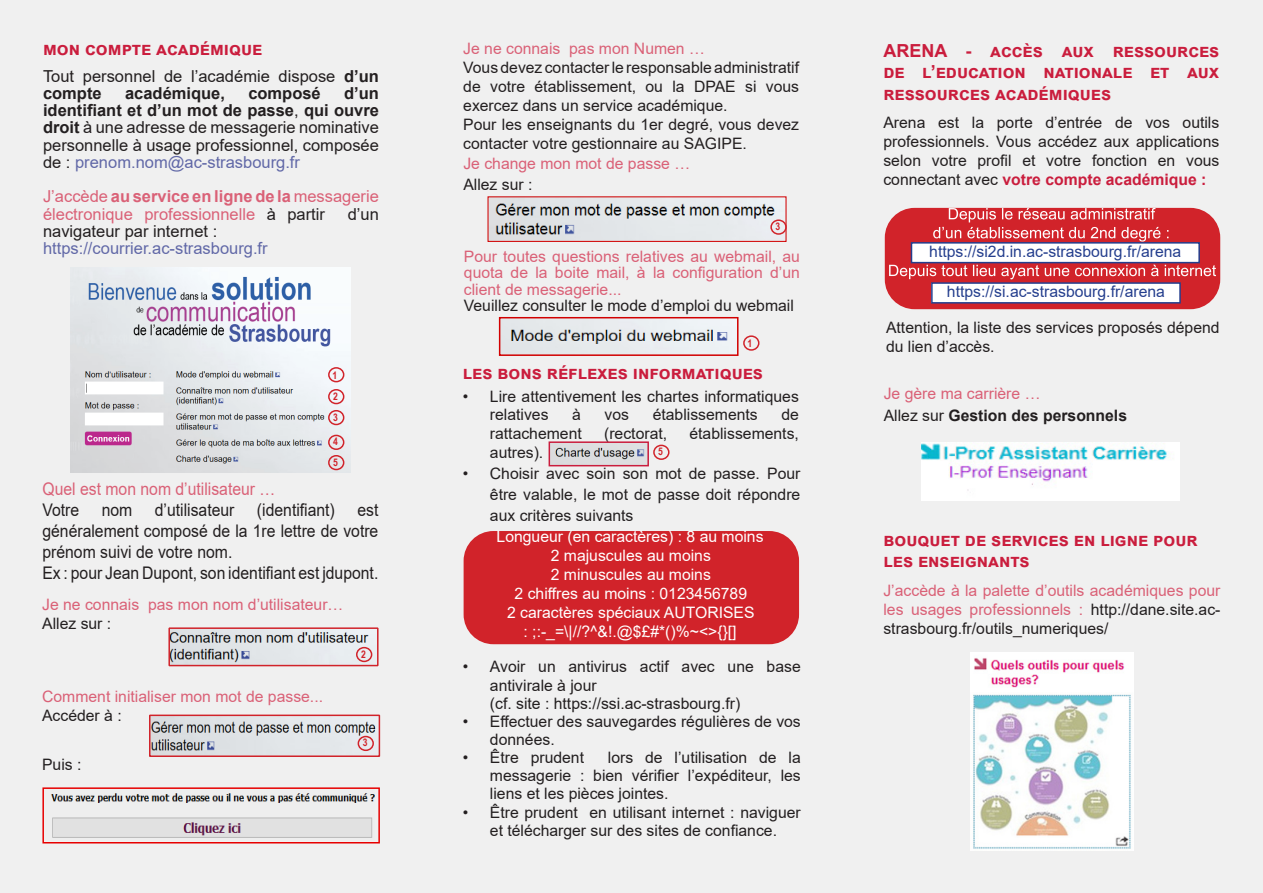
<style>
.page{position:relative;width:1263px;height:893px;background:#f0f0f0}
.page>*{position:absolute;margin:0;border:0;box-sizing:border-box;transform-origin:0 0}
.t1{font:700 18px/21.6px "Arial";color:#ca1d3d}
.t2{font:17.4px/20.9px "Arial";color:#231f20;text-align:justify;scale:.91 1}
.t3{font:17.4px "Arial";color:#da6177;scale:.91 1}
.t4{font:16.5px/17.2px "Arial";color:#231f20}
.t5{font:16.5px/17.2px "Arial";color:#da6177}
.t6{font:16.5px "Arial";color:#6168a7}
.t7{font:700 16.5px "Arial";color:#231f20}
.t8{font:15.75px/18.9px "Arial";color:#231f20}
.t9{font:15.75px/18.9px "Arial";color:#da6177;text-align:justify}
.t10{font:15.75px/18.9px "Arial";color:#fff;text-align:center}
.t11{font:15.75px "Arial";color:#253f8e}
.t12{font:700 15.75px "Arial";color:#231f20}
.t13{font:700 10.5px "Arial Narrow";color:#d1232a}
.s1{font-weight:700}
.s2{color:#6168a7}
.s3{color:#231f20}
.s4{font-weight:700;color:#ca1d3d}
.s5{font-weight:400}
</style>
<div class="page">
<img style="left:970px;top:653px;width:163px;height:198px">
<img style="left:70px;top:268px;width:280px;height:205px">
<div style="left:328px;top:367px;width:16px;height:15px;border:2px solid #d1232a;border-radius:50%"></div>
<div style="left:328px;top:435px;width:16px;height:15px;border:2px solid #d1232a;border-radius:50%"></div>
<div style="left:328px;top:389px;width:16px;height:15px;border:2px solid #d1232a;border-radius:50%"></div>
<div style="left:328px;top:410px;width:16px;height:15px;border:2px solid #d1232a;border-radius:50%"></div>
<div style="left:328px;top:455px;width:16px;height:15px;border:2px solid #d1232a;border-radius:50%"></div>
<img style="left:489px;top:198px;width:295px;height:42px">
<div style="left:487px;top:196px;width:299px;height:46px;border:1px solid #d20000"></div>
<div style="left:770px;top:219px;width:17px;height:16px;border:2px solid #d1232a;border-radius:50%"></div>
<img style="left:502px;top:320px;width:226px;height:33px">
<div style="left:499px;top:317px;width:239px;height:39px;border:2px solid #d20000"></div>
<div style="left:743px;top:335px;width:16px;height:16px;border:2px solid #d1232a;border-radius:50%"></div>
<img style="left:552px;top:444px;width:94px;height:19px">
<div style="left:549px;top:441px;width:100px;height:25px;border:2px solid #ca1d3d"></div>
<div style="left:653px;top:445px;width:16px;height:15px;border:2px solid #d1232a;border-radius:50%"></div>
<div style="left:464px;top:531px;width:335px;height:113px;background:#d1232a;border-radius:30px"></div>
<img style="left:50px;top:793px;width:325px;height:45px">
<div style="left:42px;top:787px;width:338px;height:56px;border:2px solid #e70000"></div>
<img style="left:922px;top:443px;width:257px;height:57px">
<div style="left:885px;top:208px;width:335px;height:101px;background:#d1232a;border-radius:30px"></div>
<div style="left:911px;top:243px;width:288px;height:20px;background:#fff"></div>
<div style="left:911px;top:242px;width:289px;height:21px;border:2px solid #253f8e"></div>
<div style="left:932px;top:283px;width:248px;height:20px;background:#fff"></div>
<div style="left:931px;top:282px;width:250px;height:22px;border:2px solid #253f8e"></div>
<img style="left:171px;top:630px;width:202px;height:33px">
<div style="left:168px;top:627px;width:211px;height:39px;border:2px solid #d1232a"></div>
<div style="left:356px;top:647px;width:16px;height:15px;border:2px solid #d1232a;border-radius:50%"></div>
<img style="left:152px;top:718px;width:224px;height:36px">
<div style="left:149px;top:715px;width:231px;height:42px;border:2px solid #d1232a"></div>
<div style="left:358px;top:736px;width:16px;height:15px;border:2px solid #d1232a;border-radius:50%"></div>
<p class="t1" style="left:43px;top:38px;width:221px">mon compte académique</p>
<p class="t4" style="left:43px;top:67px;width:337px">Tout personnel de l’académie dispose <span class="s1">d’un compte</span></p>
<p class="t7" style="left:125px;top:81px;width:101px">académique,</p>
<p class="t7" style="left:248px;top:81px;width:74px">composé</p>
<p class="t4" style="left:43px;top:84px;width:337px;text-align:justify;text-indent:301px"><span class="s1">d’un identifiant et d’un mot de passe</span>, <span class="s1">qui ouvre droit</span> à une adresse de messagerie nominative personnelle à usage professionnel, composée de : <span class="s2">prenom.nom@ac-strasbourg.fr</span></p>
<p class="t5" style="left:43px;top:188px;width:337px">J’accède <span class="s1">au service en ligne de la</span> messagerie électronique professionnelle <span class="s3">à partir</span></p>
<p class="t4" style="left:348px;top:205px;width:33px">d’un</p>
<p class="t4" style="left:43px;top:222px;width:176px">navigateur par internet :</p>
<p class="t6" style="left:43px;top:237px;width:226px">https://courrier.ac-strasbourg.fr</p>
<p class="t13" style="left:332px;top:367px;width:6px">1</p>
<p class="t13" style="left:333px;top:388px;width:6px">2</p>
<p class="t13" style="left:333px;top:409px;width:6px">3</p>
<p class="t13" style="left:333px;top:454px;width:6px">5</p>
<p class="t13" style="left:333px;top:434px;width:6px">4</p>
<p class="t3" style="left:42px;top:477px;width:257px">Quel est mon nom d’utilisateur …</p>
<p class="t2" style="left:42px;top:499px;width:42px">Votre</p>
<p class="t2" style="left:102px;top:499px;width:35px">nom</p>
<p class="t2" style="left:155px;top:499px;width:89px">d’utilisateur</p>
<p class="t2" style="left:257px;top:499px;width:87px">(identifiant)</p>
<p class="t2" style="left:42px;top:499px;width:371px;text-indent:315px">est généralement composé de la 1re lettre de votre prénom suivi de votre nom.</p>
<p class="t2" style="left:42px;top:562px;width:371px">Ex : pour Jean Dupont, son identifiant est jdupont.</p>
<p class="t9" style="left:42px;top:594px;width:303px">Je ne connais pas mon nom d’utilisateur…</p>
<p class="t8" style="left:42px;top:613px;width:71px">Allez sur :</p>
<p class="t9" style="left:42px;top:687px;width:282px">Comment initialiser mon mot de passe...</p>
<p class="t8" style="left:42px;top:705px;width:81px">Accéder à :</p>
<p class="t8" style="left:42px;top:755px;width:41px">Puis :</p>
<p class="t13" style="left:361px;top:646px;width:6px">2</p>
<p class="t13" style="left:363px;top:735px;width:6px">3</p>
<p class="t9" style="left:463px;top:39px;width:243px">Je ne connais pas mon Numen …</p>
<p class="t8" style="left:463px;top:58px;width:337px;text-align:justify">Vous devez contacter le responsable administratif de votre établissement, ou la DPAE si vous exercez dans un service académique.</p>
<p class="t8" style="left:463px;top:115px;width:337px">Pour les enseignants du 1er degré, vous devez contacter votre gestionnaire au SAGIPE.</p>
<p class="t9" style="left:463px;top:154px;width:228px">Je change mon mot de passe …</p>
<p class="t8" style="left:463px;top:175px;width:71px">Allez sur :</p>
<p class="t13" style="left:775px;top:218px;width:6px">3</p>
<p class="t9" style="left:464px;top:248px;width:337px;line-height:16.5px">Pour toutes questions relatives au webmail, au quota de la boite mail, à la configuration d’un client de messagerie...</p>
<p class="t8" style="left:464px;top:296px;width:331px">Veuillez consulter le mode d’emploi du webmail</p>
<p class="t13" style="left:747px;top:335px;width:6px">1</p>
<p class="t1" style="left:463px;top:362px;width:302px">les bons réflexes informatiques</p>
<p class="t8" style="left:490px;top:386px;width:310px;text-indent:-27px">• Lire attentivement les chartes informatiques relatives</p>
<p class="t8" style="left:572px;top:405px;width:10px">à</p>
<p class="t8" style="left:605px;top:405px;width:26px">vos</p>
<p class="t8" style="left:653px;top:405px;width:107px">établissements</p>
<p class="t8" style="left:781px;top:405px;width:19px">de</p>
<p class="t8" style="left:490px;top:424px;width:93px">rattachement</p>
<p class="t8" style="left:604px;top:424px;width:65px">(rectorat,</p>
<p class="t8" style="left:689px;top:424px;width:111px">établissements,</p>
<p class="t8" style="left:490px;top:443px;width:55px">autres).</p>
<p class="t8" style="left:490px;top:463px;width:312px;line-height:21px;text-align:justify;text-indent:-27px">• Choisir avec soin son mot de passe. Pour être valable, le mot de passe doit répondre aux critères suivants</p>
<p class="t13" style="left:658px;top:444px;width:6px">5</p>
<p class="t10" style="left:497px;top:527px;width:268px">Longueur (en caractères) : 8 au moins</p>
<p class="t10" style="left:551px;top:546px;width:162px">2 majuscules au moins</p>
<p class="t10" style="left:551px;top:565px;width:162px">2 minuscules au moins</p>
<p class="t10" style="left:515px;top:584px;width:234px">2 chiffres au moins : 0123456789</p>
<p class="t10" style="left:507px;top:603px;width:249px">2 caractères spéciaux AUTORISES</p>
<p class="t10" style="left:523px;top:622px;width:215px">: ;:-_=\|//?^&amp;!.@$£#*()%~&lt;&gt;{}[]</p>
<p class="t8" style="left:490px;top:658px;width:312px;line-height:18.1px;text-indent:-27px">• Avoir un antivirus actif avec une base antivirale à jour</p>
<p class="t8" style="left:490px;top:694px;width:252px">(cf. site : https://ssi.ac-strasbourg.fr)</p>
<p class="t8" style="left:490px;top:712px;width:312px;line-height:18.1px;text-indent:-27px">• Effectuer des sauvegardes régulières de vos données.</p>
<p class="t8" style="left:463px;top:748px;width:123px">• Être prudent</p>
<p class="t8" style="left:490px;top:748px;width:312px;line-height:18.1px;text-align:justify;text-indent:118px">lors de l’utilisation de la messagerie : bien vérifier l’expéditeur, les liens et les pièces jointes.</p>
<p class="t8" style="left:463px;top:803px;width:339px;text-align:center">• Être prudent en utilisant internet : naviguer et télécharger sur des sites de confiance.</p>
<p class="t1" style="left:883px;top:40px;width:337px;text-align:justify">ARENA - accès aux ressources de l’education nationale et aux ressources académiques</p>
<p class="t8" style="left:883px;top:113px;width:337px;text-align:justify">Arena est la porte d’entrée de vos outils professionnels. Vous accédez aux applications selon votre profil et votre fonction en vous connectant avec <span class="s4">votre compte académique :</span></p>
<p class="t10" style="left:947px;top:204px;width:209px">Depuis le réseau administratif</p>
<p class="t10" style="left:933px;top:223px;width:239px">d’un établissement du 2nd degré :</p>
<p class="t10" style="left:888px;top:261px;width:330px">Depuis tout lieu ayant une connexion à internet :</p>
<p class="t11" style="left:929px;top:240px;width:254px">https://si2d.in.ac-strasbourg.fr/arena</p>
<p class="t11" style="left:947px;top:280px;width:219px">https://si.ac-strasbourg.fr/arena</p>
<p class="t8" style="left:886px;top:318px;width:335px">Attention, la liste des services proposés dépend du lien d’accès.</p>
<p class="t9" style="left:884px;top:384px;width:158px">Je gère ma carrière …</p>
<p class="t12" style="left:884px;top:404px;width:245px"><span class="s5">Allez sur</span> Gestion des personnels</p>
<p class="t1" style="left:883px;top:529px;width:312px">bouquet de services en ligne pour les enseignants</p>
<p class="t9" style="left:883px;top:581px;width:338px">J’accède à la palette d’outils académiques pour les usages professionnels : <span class="s3">http://dane.site.ac&shy;strasbourg.fr/outils_numeriques/</span></p>
</div>
